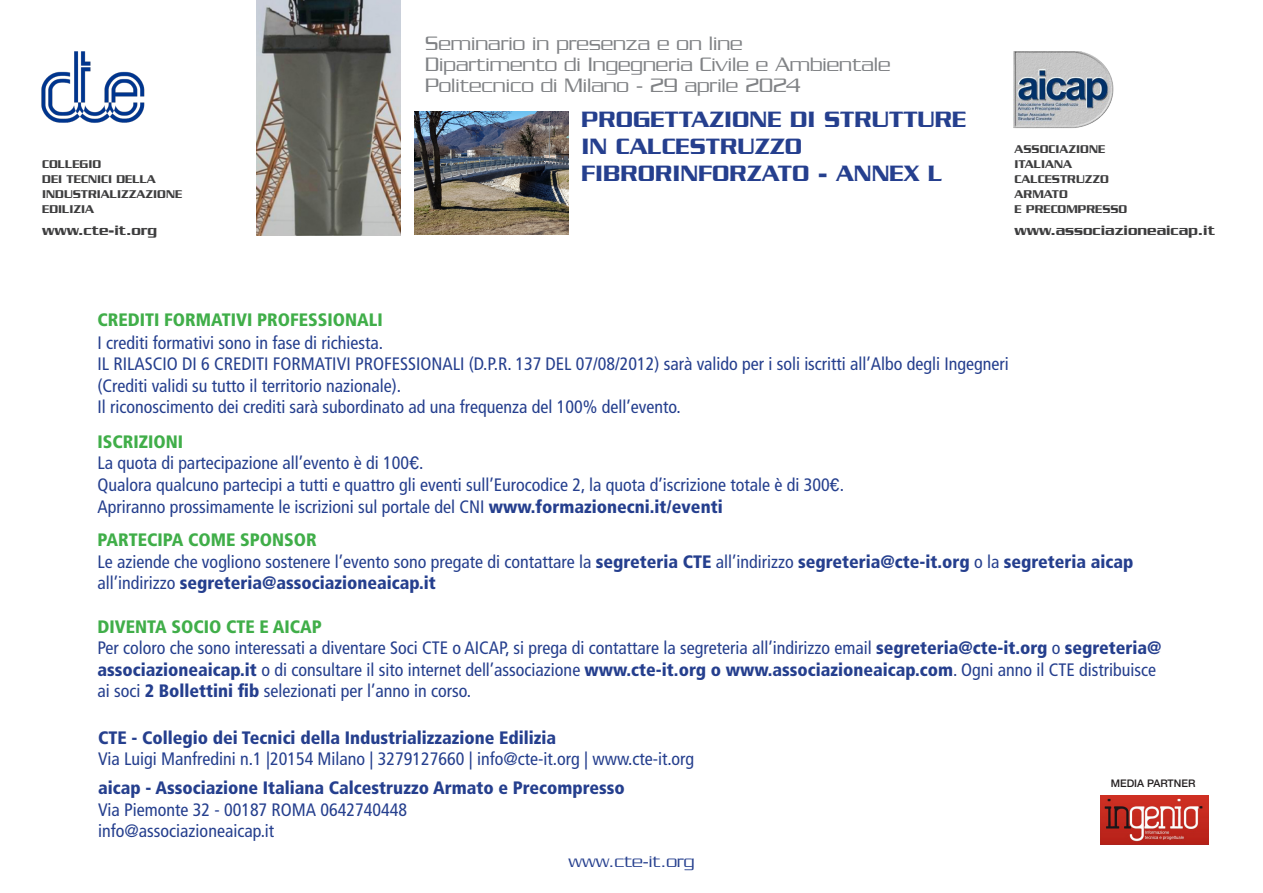
<style>
.page{position:relative;width:1263px;height:893px;background:#fff}
.page>*{position:absolute;margin:0;border:0;box-sizing:border-box;transform-origin:0 0}
.t1{font:500 24px "Serpentine";color:#253f8e}
.t2{font:300 21px/21px "Serpentine";color:#808285}
.t3{font:condensed 18px/21.6px "Frutiger";color:#253f8e}
.t4{font:900 condensed 18px "Frutiger";color:#253f8e}
.t5{font:900 condensed 18px "Frutiger";color:#40ae49}
.t6{font:300 18px "Serpentine";color:#253f8e}
.t7{font:500 15px "Serpentine";color:#3e3e3f}
.t8{font:500 12.15px "Serpentine";color:#3e3e3f}
.t9{font:500 10.5px "Helvetica Neue";color:#231f20}
.s1{font-family:"Euro Font";font-stretch:normal}
.s2{font-weight:900}
</style>
<div class="page">
<img style="left:256px;top:0;width:145px;height:235px">
<img style="left:41px;top:51px;width:104px;height:72px">
<img style="left:1013px;top:51px;width:101px;height:78px">
<img style="left:414px;top:112px;width:154px;height:123px">
<img style="left:1100px;top:795px;width:109px;height:50px">
<p class="t8" style="left:42px;top:157px;width:60px">COLLEGIO</p>
<p class="t8" style="left:42px;top:172px;width:115px">DEI TECNICI DELLA</p>
<p class="t8" style="left:42px;top:187px;width:141px">INDUSTRIALIZZAZIONE</p>
<p class="t8" style="left:42px;top:202px;width:53px">EDILIZIA</p>
<p class="t7" style="left:42px;top:222px;width:116px">www.cte-it.org</p>
<p class="t2" style="left:425px;top:32px;width:319px">Seminario in presenza e on line</p>
<p class="t2" style="left:425px;top:53px;width:467px">Dipartimento di Ingegneria Civile e Ambientale<br>Politecnico di Milano - 29 aprile 2024</p>
<p class="t1" style="left:581px;top:106px;width:386px">PROGETTAZIONE DI STRUTTURE</p>
<p class="t1" style="left:581px;top:133px;width:222px">IN CALCESTRUZZO</p>
<p class="t1" style="left:581px;top:160px;width:362px">FIBRORINFORZATO - ANNEX L</p>
<p class="t8" style="left:1014px;top:143px;width:92px">ASSOCIAZIONE</p>
<p class="t8" style="left:1014px;top:158px;width:59px">ITALIANA</p>
<p class="t8" style="left:1014px;top:172px;width:96px">CALCESTRUZZO</p>
<p class="t8" style="left:1014px;top:187px;width:55px">ARMATO</p>
<p class="t8" style="left:1014px;top:202px;width:114px">E PRECOMPRESSO</p>
<p class="t7" style="left:1014px;top:222px;width:202px">www.associazioneaicap.it</p>
<p class="t5" style="left:97px;top:309px;width:287px">CREDITI FORMATIVI PROFESSIONALI</p>
<p class="t3" style="left:97px;top:332px;width:287px">I crediti formativi sono in fase di richiesta.</p>
<p class="t3" style="left:97px;top:353px;width:913px">IL RILASCIO DI 6 CREDITI FORMATIVI PROFESSIONALI (D.P.R. 137 DEL 07/08/2012) sarà valido per i soli iscritti all’Albo degli Ingegneri</p>
<p class="t3" style="left:97px;top:375px;width:305px">(Crediti validi su tutto il territorio nazionale).</p>
<p class="t3" style="left:97px;top:396px;width:585px">Il riconoscimento dei crediti sarà subordinato ad una frequenza del 100% dell’evento.</p>
<p class="t5" style="left:97px;top:431px;width:87px">ISCRIZIONI</p>
<p class="t3" style="left:97px;top:453px;width:328px">La quota di partecipazione all’evento è di 100<span class="s1">e</span>.</p>
<p class="t3" style="left:97px;top:474px;width:748px">Qualora qualcuno partecipi a tutti e quattro gli eventi sull’Eurocodice 2, la quota d’iscrizione totale è di 300<span class="s1">e</span>.</p>
<p class="t3" style="left:97px;top:496px;width:627px">Apriranno prossimamente le iscrizioni sul portale del CNI <span class="s2">www.formazionecni.it/eventi</span></p>
<p class="t5" style="left:97px;top:529px;width:221px">PARTECIPA COME SPONSOR</p>
<p class="t3" style="left:97px;top:551px;width:1037px">Le aziende che vogliono sostenere l’evento sono pregate di contattare la <span class="s2">segreteria CTE</span> all’indirizzo <span class="s2">segreteria@cte-it.org</span> o la <span class="s2">segreteria aicap </span>all’indirizzo <span class="s2">segreteria@associazioneaicap.it</span></p>
<p class="t5" style="left:97px;top:616px;width:226px">DIVENTA SOCIO CTE E AICAP</p>
<p class="t3" style="left:97px;top:637px;width:1066px">Per coloro che sono interessati a diventare Soci CTE o AICAP, si prega di contattare la segreteria all’indirizzo email <span class="s2">segreteria@cte-it.org</span> o <span class="s2">segreteria@ associazioneaicap.it</span> o di consultare il sito internet dell’associazione <span class="s2">www.cte-it.org o www.associazioneaicap.com</span>. Ogni anno il CTE distribuisce ai soci <span class="s2">2 Bollettini fib</span> selezionati per l’anno in corso.</p>
<p class="t4" style="left:98px;top:727px;width:459px">CTE - Collegio dei Tecnici della Industrializzazione Edilizia</p>
<p class="t3" style="left:98px;top:748px;width:598px">Via Luigi Manfredini n.1 |20154 Milano | 3279127660 | info@cte-it.org | www.cte-it.org</p>
<p class="t4" style="left:98px;top:777px;width:528px">aicap - Associazione Italiana Calcestruzzo Armato e Precompresso</p>
<p class="t3" style="left:98px;top:799px;width:310px">Via Piemonte 32 - 00187 ROMA 0642740448</p>
<p class="t3" style="left:98px;top:820px;width:178px">info@associazioneaicap.it</p>
<p class="t9" style="left:1111px;top:777px;width:86px">MEDIA PARTNER</p>
<p class="t6" style="left:568px;top:852px;width:127px">www.cte-it.org</p>
</div>
